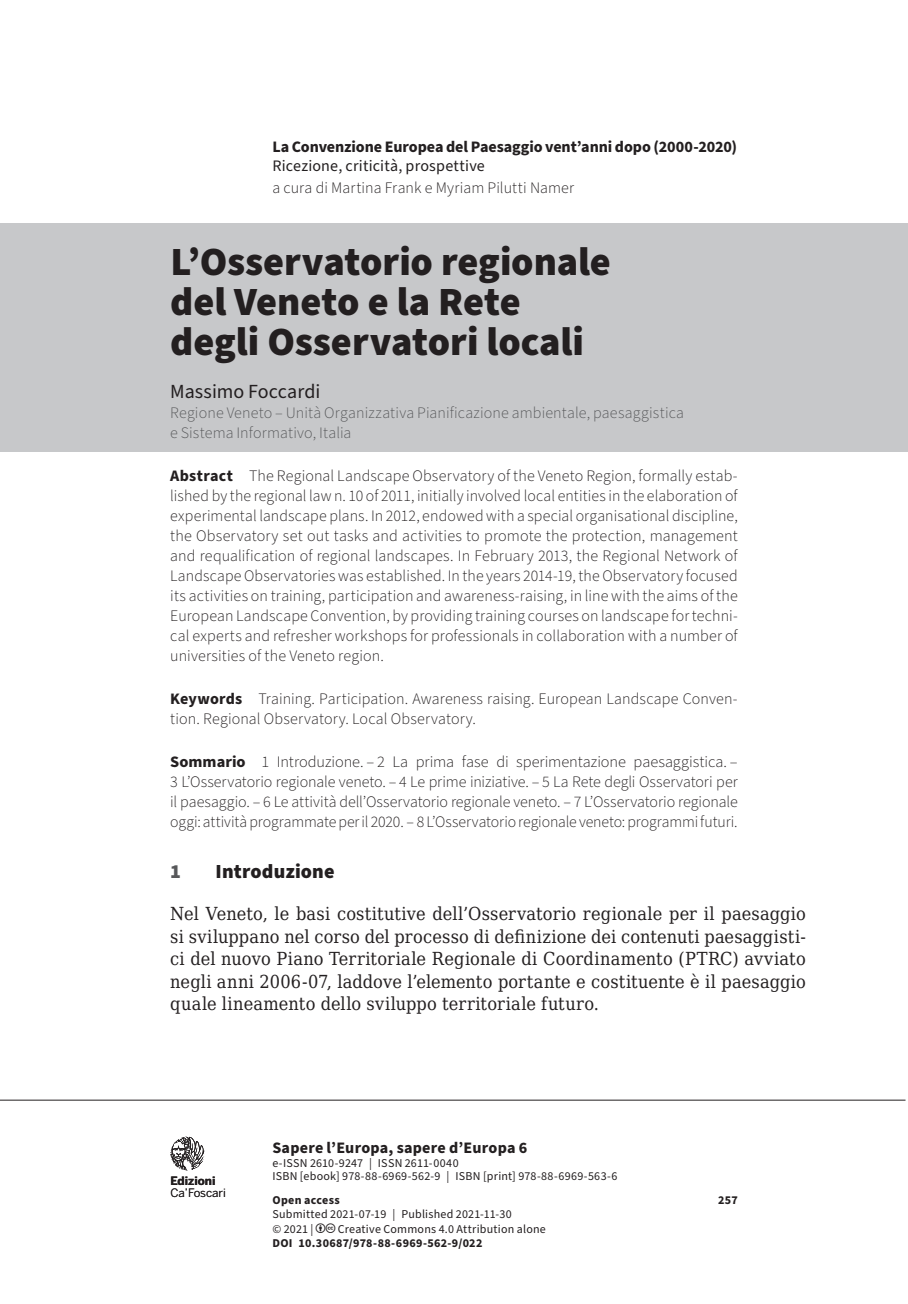
<style>
.page{position:relative;width:908px;height:1304px;background:#fff}
.page>*{position:absolute;margin:0;border:0;box-sizing:border-box;transform-origin:0 0}
.t1{font:900 40px/40px "Source Sans Pro";letter-spacing:-.005em;color:#231f20}
.t2{font:20px "Source Sans Pro";color:#231f20}
.t3{font:900 20px "Source Sans Pro";letter-spacing:.01em;color:#231f20}
.t4{font:900 20px "Source Sans Pro";color:#57585a}
.t5{font:18px/22.4px "DejaVu Serif Condensed";letter-spacing:.02em;color:#231f20;text-align:justify}
.t6{font:300 16px/20px "Source Sans Pro";letter-spacing:.005em;color:#231f20;text-align:justify}
.t7{font:300 16px/20px "Source Sans Pro";letter-spacing:.01em;color:#57585a}
.t8{font:700 16px "Source Sans Pro";letter-spacing:-.005em;color:#231f20}
.t9{font:16px "Source Sans Pro";letter-spacing:.01em;color:#231f20}
.t10{font:700 16px "Source Sans Pro";letter-spacing:.015em;color:#231f20}
.t11{font:12px/12.4px "Source Sans Pro";letter-spacing:.02em;color:#231f20}
.t12{font:700 12px "Source Sans Pro";letter-spacing:.025em;color:#231f20}
.t13{font:11.6px "Benton Sans";letter-spacing:-.01em;color:#231f20}
.t14{font:700 11.6px "Benton Sans";color:#231f20}
.s1{font-weight:700}
</style>
<div class="page">
<hr style="left:0;top:1100px;width:905px;height:1px;background:#231f20">
<svg style="left:170px;top:1137px;width:34px;height:33px"></svg>
<div style="left:0;top:223px;width:907px;height:228px;background:#c7c8ca"></div>
<p class="t8" style="left:272px;top:136px;width:466px">La Convenzione Europea del Paesaggio vent’anni dopo (2000-2020)</p>
<p class="t9" style="left:272px;top:155px;width:214px">Ricezione, criticità, prospettive</p>
<p class="t6" style="left:272px;top:178px;width:303px">a cura di Martina Frank e Myriam Pilutti Namer</p>
<h1 class="t1" style="left:170px;top:243px;width:442px">L’Osservatorio regionale del Veneto e la Rete degli Osservatori locali</h1>
<p class="t2" style="left:170px;top:378px;width:151px">Massimo Foccardi</p>
<p class="t7" style="left:170px;top:403px;width:515px">Regione Veneto – Unità Organizzativa Pianificazione ambientale, paesaggistica e Sistema Informativo, Italia</p>
<p class="t6" style="left:170px;top:466px;width:569px"><span class="s1">Abstract</span> The Regional Landscape Observatory of the Veneto Region, formally estab&shy;lished by the regional law n. 10 of 2011, initially involved local entities in the elaboration of experimental landscape plans. In 2012, endowed with a special organisational discipline, the Observatory set out tasks and activities to promote the protection, management and requalification of regional landscapes. In February 2013, the Regional Network of Landscape Observatories was established. In the years 2014-19, the Observatory focused its activities on training, participation and awareness-raising, in line with the aims of the European Landscape Convention, by providing training courses on landscape for techni&shy;cal experts and refresher workshops for professionals in collaboration with a number of universities of the Veneto region.</p>
<p class="t6" style="left:170px;top:689px;width:568px"><span class="s1">Keywords</span> Training. Participation. Awareness raising. European Landscape Conven&shy;tion. Regional Observatory. Local Observatory.</p>
<p class="t6" style="left:170px;top:752px;width:568px"><span class="s1">Sommario</span> 1 Introduzione. – 2 La prima fase di sperimentazione paesaggistica. – 3 L’Osservatorio regionale veneto. – 4 Le prime iniziative. – 5 La Rete degli Osservatori per il paesaggio. – 6 Le attività dell’Osservatorio regionale veneto. – 7 L’Osservatorio regionale oggi: attività programmate per il 2020. – 8 L’Osservatorio regionale veneto: programmi futuri.</p>
<p class="t4" style="left:170px;top:857px;width:12px">1</p>
<p class="t3" style="left:215px;top:857px;width:120px">Introduzione</p>
<p class="t5" style="left:170px;top:902px;width:636px">Nel Veneto, le basi costitutive dell’Osservatorio regionale per il paesaggio si sviluppano nel corso del processo di definizione dei contenuti paesaggisti&shy;ci del nuovo Piano Territoriale Regionale di Coordinamento (PTRC) avviato negli anni 2006-07, laddove l’elemento portante e costituente è il paesaggio quale lineamento dello sviluppo territoriale futuro.</p>
<p class="t14" style="left:170px;top:1174px;width:47px">Edizioni</p>
<p class="t13" style="left:170px;top:1186px;width:57px">Ca’Foscari</p>
<p class="t10" style="left:272px;top:1137px;width:256px">Sapere l’Europa, sapere d’Europa 6</p>
<p class="t11" style="left:272px;top:1157px;width:346px">e-ISSN 2610-9247 | ISSN 2611-0040<br>ISBN [ebook] 978-88-6969-562-9 | ISBN [print] 978-88-6969-563-6</p>
<p class="t12" style="left:272px;top:1192px;width:69px">Open access</p>
<p class="t12" style="left:717px;top:1192px;width:21px">257</p>
<p class="t11" style="left:272px;top:1208px;width:241px;line-height:14.2px">Submitted 2021-07-19 | Published 2021-11-30 © 2021 |</p>
<p class="t11" style="left:337px;top:1223px;width:209px">Creative Commons 4.0 Attribution alone</p>
<p class="t12" style="left:272px;top:1235px;width:211px">DOI 10.30687/978-88-6969-562-9/022</p>
</div>
